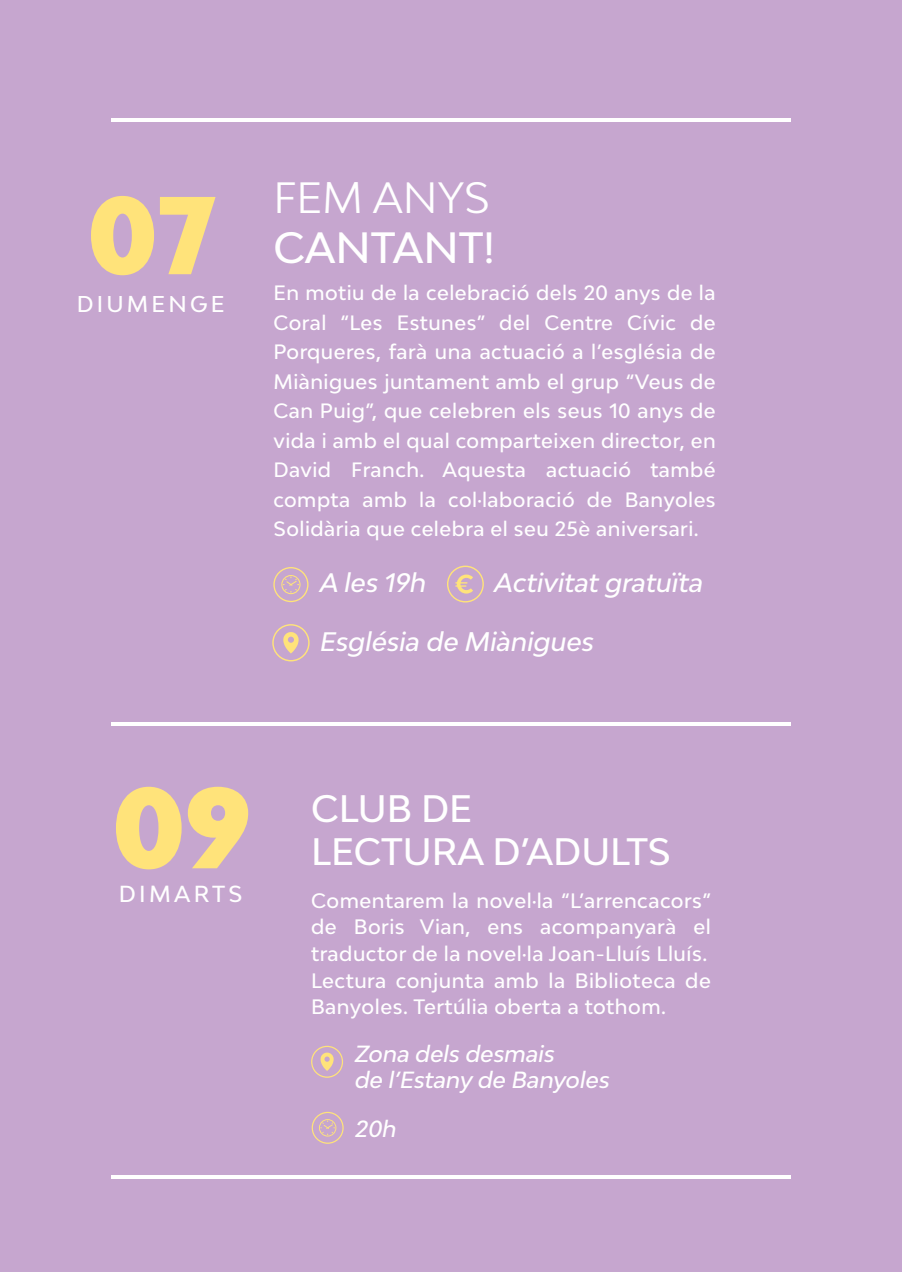
<style>
.page{position:relative;width:902px;height:1272px;background:#fff}
.page>*{position:absolute;margin:0;border:0;box-sizing:border-box;transform-origin:0 0}
.t1{font:900 108.6px "Bw Modelica";color:#ffe37a}
.t2{font:900 104.4px "Bw Modelica";color:#ffe37a}
.t3{font:500 41.4px "Bw Modelica";color:#fff}
.t4{font:41.4px "Bw Modelica";color:#fff}
.t5{font:500 36.3px/43.5px "Bw Modelica";color:#fff}
.t6{font:italic 500 25.2px "Bw Modelica";color:#fff}
.t7{font:italic 500 22.2px/26.4px "Bw Modelica";color:#fff}
.t8{font:500 21.9px "Bw Modelica";letter-spacing:.15em;color:#fff}
.t9{font:500 21.6px "Bw Modelica";letter-spacing:.15em;color:#fff}
.t10{font:500 19.8px/26.7px "Bw Modelica";letter-spacing:.025em;color:#fff}
.t11{font:500 19.5px/29.4px "Bw Modelica";letter-spacing:.025em;color:#fff;text-align:justify}
</style>
<div class="page">
<div style="left:0;top:0;width:901px;height:1271px;background:#c6a6cf"></div>
<svg style="left:311px;top:1111px;width:32px;height:32px"></svg>
<svg style="left:311px;top:1045px;width:32px;height:32px"></svg>
<hr style="left:111px;top:1175px;width:679px;height:3px;background:#fff">
<hr style="left:111px;top:118px;width:679px;height:4px;background:#fff">
<svg style="left:273px;top:567px;width:35px;height:35px"></svg>
<svg style="left:272px;top:624px;width:37px;height:37px"></svg>
<svg style="left:447px;top:565px;width:37px;height:37px"></svg>
<hr style="left:111px;top:722px;width:679px;height:3px;background:#fff">
<h3 class="t4" style="left:273px;top:170px;width:218px">FEM ANYS</h3>
<h3 class="t3" style="left:273px;top:220px;width:223px">CANTANT!</h3>
<h2 class="t2" style="left:88px;top:168px;width:131px">07</h2>
<p class="t9" style="left:77px;top:290px;width:149px">DIUMENGE</p>
<p class="t11" style="left:273px;top:278px;width:444px">En motiu de la celebració dels 20 anys de la Coral “Les Estunes” del Centre Cívic de Porqueres, farà una actuació a l’església de Miànigues juntament amb el grup “Veus de Can Puig”, que celebren els seus 10 anys de vida i amb el qual comparteixen director, en David Franch. Aquesta actuació també compta amb la col·laboració de Banyoles Solidària que celebra el seu 25è aniversari.</p>
<p class="t6" style="left:320px;top:566px;width:108px">A les 19h</p>
<p class="t6" style="left:320px;top:625px;width:275px">Església de Miànigues</p>
<p class="t6" style="left:494px;top:566px;width:210px">Activitat gratuïta</p>
<h1 class="t1" style="left:112px;top:757px;width:141px">09</h1>
<p class="t8" style="left:119px;top:880px;width:125px">DIMARTS</p>
<p class="t10" style="left:311px;top:886px;width:401px">Comentarem la novel·la “L’arrencacors” de Boris Vian, ens acompanyarà el traductor de la novel·la Joan-Lluís Lluís.<br>Lectura conjunta amb la Biblioteca de Banyoles. Tertúlia oberta a tothom.</p>
<h3 class="t5" style="left:311px;top:786px;width:361px">CLUB DE<br>LECTURA D’ADULTS</h3>
<p class="t7" style="left:355px;top:1039px;width:256px">Zona dels desmais<br>de l’Estany de Banyoles</p>
<p class="t7" style="left:355px;top:1114px;width:42px">20h</p>
</div>
